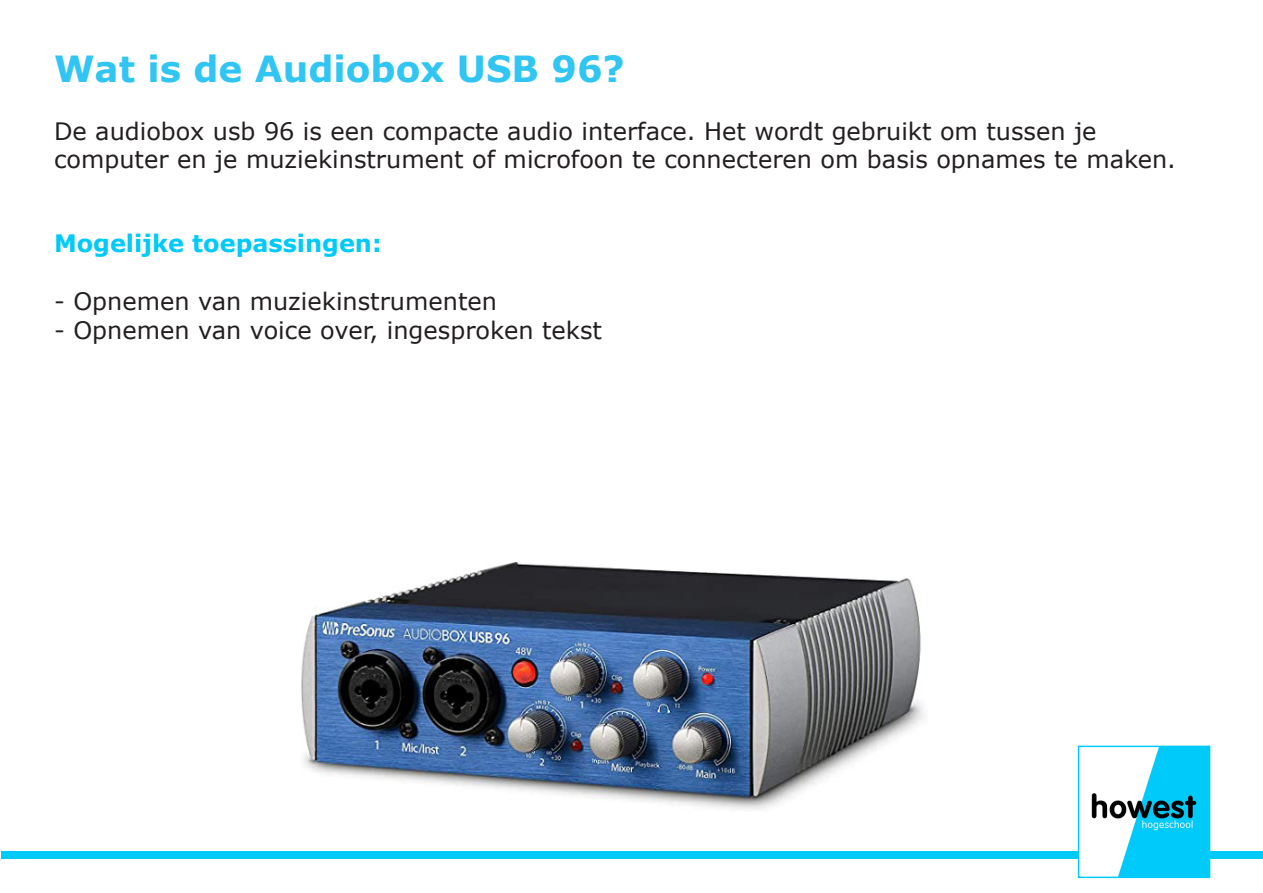
<style>
.page{position:relative;width:1263px;height:893px;background:#fff}
.page>*{position:absolute;margin:0;border:0;box-sizing:border-box;transform-origin:0 0}
.t1{font:700 36px "Verdana";color:#30c5f3}
.t2{font:24px "Verdana";color:#231f20}
.t3{font:700 24px "Verdana";color:#00cafa}
</style>
<div class="page">
<div style="left:1px;top:851px;width:1262px;height:8px;background:#00cafa"></div>
<img style="left:1081px;top:749px;width:126px;height:126px">
<div style="left:1078px;top:746px;width:132px;height:132px;border:2px solid #00cafa"></div>
<img style="left:301px;top:563px;width:623px;height:247px">
<p class="t1" style="left:54px;top:43px;width:572px">Wat is de Audiobox USB 96?</p>
<p class="t2" style="left:54px;top:114px;width:1044px">De audiobox usb 96 is een compacte audio interface. Het wordt gebruikt om tussen je</p>
<p class="t2" style="left:54px;top:143px;width:1123px">computer en je muziekinstrument of microfoon te connecteren om basis opnames te maken.</p>
<p class="t3" style="left:54px;top:226px;width:329px">Mogelijke toepassingen:</p>
<p class="t2" style="left:54px;top:285px;width:444px">- Opnemen van muziekinstrumenten</p>
<p class="t2" style="left:54px;top:313px;width:549px">- Opnemen van voice over, ingesproken tekst</p>
</div>
